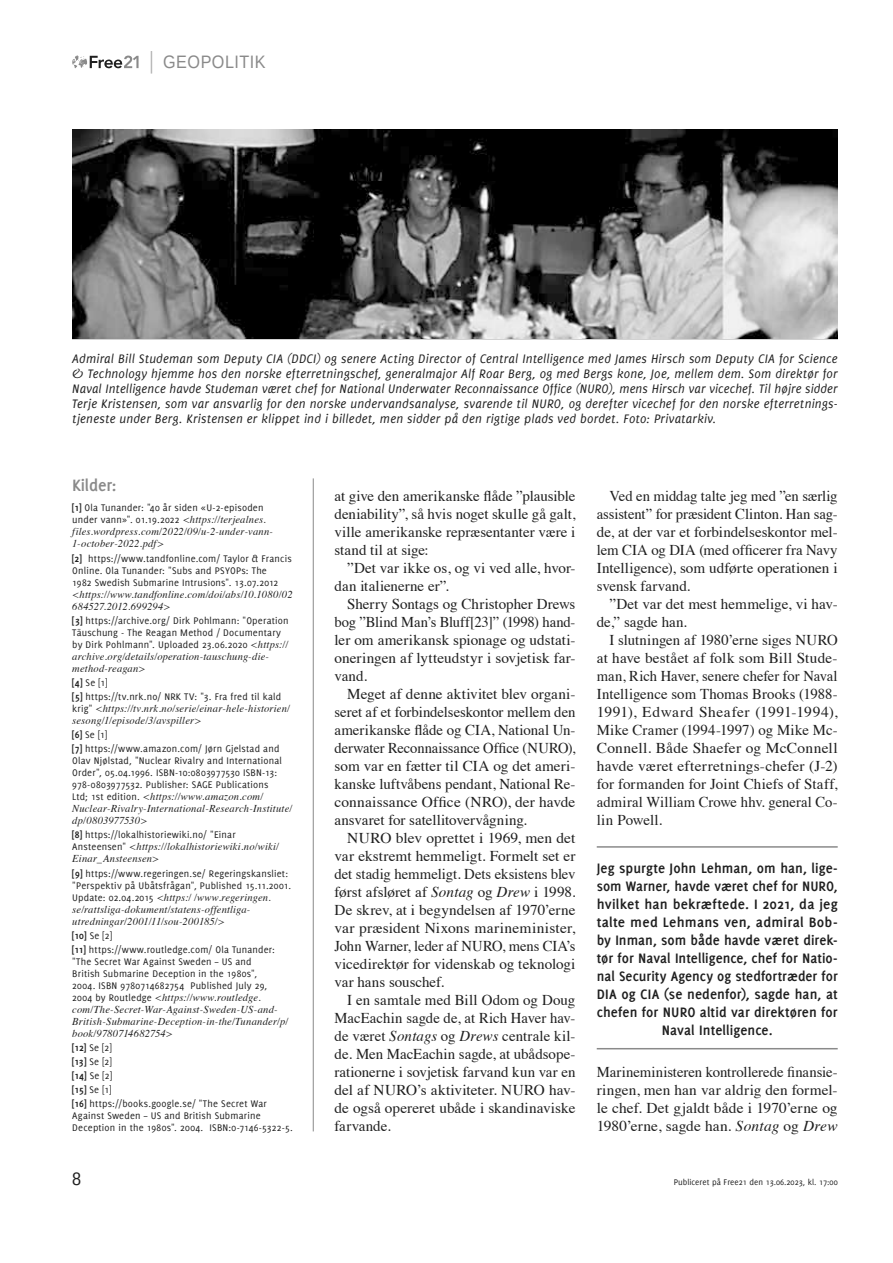
<style>
.page{position:relative;width:893px;height:1263px;background:#fff}
.page>*{position:absolute;margin:0;border:0;box-sizing:border-box;transform-origin:0 0}
.t1{font:18px "Liberation Sans";letter-spacing:.03em;color:#8a8a8a;scale:.9 1}
.t2{font:700 18px "Delicious";letter-spacing:-.01em;color:#8a8a8a}
.t3{font:18px "Liberation Sans";color:#1f1f1f;scale:.9 1}
.t4{font:15px/18px "Times";color:#1f1f1f;text-align:justify}
.t5{font:700 15px/18px "Delicious";letter-spacing:.005em;color:#1f1f1f;text-align:center}
.t6{font:italic 13.5px/15px "Delicious";letter-spacing:.015em;color:#1f1f1f;text-align:justify}
.t7{font:10.5px/12px "Delicious";letter-spacing:.015em;color:#1f1f1f}
.t8{font:italic 10.5px/12px "Times";letter-spacing:.02em;color:#1f1f1f}
.t9{font:9px "Delicious";color:#1f1f1f}
.s1{font-weight:700}
.s2{font-family:"Times";font-style:italic}
.s3{font-family:"Delicious";font-style:normal}
.s4{font-style:italic}
</style>
<div class="page">
<svg style="left:72px;top:55px;width:67px;height:13px"></svg>
<svg style="left:151px;top:51px;width:1px;height:23px"></svg>
<hr style="left:597px;top:846px;width:241px;height:2px;background:#8a8a8a">
<hr style="left:597px;top:1048px;width:241px;height:1px;background:#8a8a8a">
<img style="left:72px;top:130px;width:766px;height:209px">
<hr style="left:313px;top:478px;width:1px;height:653px;background:#8a8a8a">
<p class="t1" style="left:163px;top:51px;width:115px">GEOPOLITIK</p>
<p class="t6" style="left:72px;top:351px;width:767px">Admiral Bill Studeman som Deputy CIA (DDCI) og senere Acting Director of Central Intelligence med James Hirsch som Deputy CIA for Science &amp; Technology hjemme hos den norske efterretningschef, generalmajor Alf Roar Berg, og med Bergs kone, Joe, mellem dem. Som direktør for Naval Intelligence havde Studeman været chef for National Underwater Reconnaissance Office (NURO), mens Hirsch var vicechef. Til højre sidder Terje Kristensen, som var ansvarlig for den norske undervandsanalyse, svarende til NURO, og derefter vicechef for den norske efterretnings&shy;tjeneste under Berg. Kristensen er klippet ind i billedet, men sidder på den rigtige plads ved bordet. Foto: Privatarkiv.</p>
<p class="t2" style="left:72px;top:475px;width:46px">Kilder:</p>
<p class="t7" style="left:72px;top:502px;width:195px"><span class="s1">[1]</span> Ola Tunander: "40 år siden «U-2-episoden under vann»". 01.19.2022 <span class="s2">&lt;https://terjealnes.</span></p>
<p class="t8" style="left:72px;top:525px;width:202px">files.wordpress.com/2022/09/u-2-under-vann-<br>1-october-2022.pdf&gt;</p>
<p class="t7" style="left:72px;top:552px;width:221px"><span class="s1">[2]</span> https://www.tandfonline.com/ Taylor &amp; Francis<br>Online. Ola Tunander: "Subs and PSYOPs: The<br>1982 Swedish Submarine Intrusions". 13.07.2012</p>
<p class="t8" style="left:72px;top:587px;width:222px">&lt;https://www.tandfonline.com/doi/abs/10.1080/02<br>684527.2012.699294&gt;</p>
<p class="t7" style="left:72px;top:614px;width:218px"><span class="s1">[3]</span> https://archive.org/ Dirk Pohlmann: "Operation<br>Täuschung - The Reagan Method / Documentary by Dirk Pohlmann". Uploaded 23.06.2020 <span class="s2">&lt;https://</span></p>
<p class="t8" style="left:72px;top:650px;width:198px">archive.org/details/operation-tauschung-die&shy;method-reagan&gt;</p>
<p class="t7" style="left:72px;top:675px;width:210px;line-height:14.1px"><span class="s1">[4]</span> Se [1]<br><span class="s1">[5]</span> https://tv.nrk.no/ NRK TV: "3. Fra fred til kald</p>
<p class="t8" style="left:72px;top:702px;width:219px"><span class="s3">krig"</span> &lt;https://tv.nrk.no/serie/einar-hele-historien/ sesong/1/episode/3/avspiller&gt;</p>
<p class="t7" style="left:72px;top:727px;width:209px;line-height:14.1px"><span class="s1">[6]</span> Se [1]<br><span class="s1">[7]</span> https://www.amazon.com/ Jørn Gjelstad and</p>
<p class="t7" style="left:72px;top:755px;width:211px">Olav Njølstad, "Nuclear Rivalry and International<br>Order", 05.04.1996. ISBN-10:0803977530 ISBN-13:<br>978-0803977532. Publisher: SAGE Publications</p>
<p class="t8" style="left:72px;top:790px;width:222px"><span class="s3">Ltd; 1st edition.</span> &lt;https://www.amazon.com/<br>Nuclear-Rivalry-International-Research-Institute/ dp/0803977530&gt;</p>
<p class="t7" style="left:72px;top:829px;width:165px"><span class="s1">[8]</span> https://lokalhistoriewiki.no/ "Einar</p>
<p class="t8" style="left:72px;top:840px;width:208px"><span class="s3">Ansteensen"</span> &lt;https://lokalhistoriewiki.no/wiki/<br>Einar_Ansteensen&gt;</p>
<p class="t7" style="left:72px;top:867px;width:220px"><span class="s1">[9]</span> https://www.regeringen.se/ Regeringskansliet: "Perspektiv på Ubåtsfrågan", Published 15.11.2001.</p>
<p class="t8" style="left:72px;top:890px;width:200px"><span class="s3">Update: 02.04.2015</span> &lt;https:/ /www.regeringen. se/rattsliga-dokument/statens-offentliga&shy;utredningar/2001/11/sou-200185/&gt;</p>
<p class="t7" style="left:72px;top:928px;width:204px;line-height:14.1px"><span class="s1">[10]</span> Se [2]<br><span class="s1">[11]</span> https://www.routledge.com/ Ola Tunander:</p>
<p class="t7" style="left:72px;top:955px;width:197px">"The Secret War Against Sweden – US and<br>British Submarine Deception in the 1980s",<br>2004. ISBN 9780714682754 Published July 29,</p>
<p class="t8" style="left:72px;top:991px;width:218px"><span class="s3">2004 by Routledge</span> &lt;https://www.routledge. com/The-Secret-War-Against-Sweden-US-and-British-Submarine-Deception-in-the/Tunander/p/ book/9780714682754&gt;</p>
<p class="t7" style="left:72px;top:1040px;width:196px;line-height:14.1px"><span class="s1">[12]</span> Se [2]<br><span class="s1">[13]</span> Se [2]<br><span class="s1">[14]</span> Se [2]<br><span class="s1">[15]</span> Se [1]<br><span class="s1">[16]</span> https://books.google.se/ "The Secret War</p>
<p class="t7" style="left:72px;top:1110px;width:222px">Against Sweden – US and British Submarine<br>Deception in the 1980s". 2004. ISBN:0-7146-5322-5.</p>
<p class="t4" style="left:334px;top:486px;width:242px">at give den amerikanske flåde ”plausible deniability”, så hvis noget skulle gå galt, ville amerikanske repræsentanter være i stand til at sige:</p>
<p class="t4" style="left:334px;top:558px;width:242px;text-indent:13px">”Det var ikke os, og vi ved alle, hvor&shy;dan italienerne er”.</p>
<p class="t4" style="left:334px;top:594px;width:242px;text-indent:13px">Sherry Sontags og Christopher Drews bog ”Blind Man’s Bluff[23]” (1998) hand&shy;ler om amerikansk spionage og udstati&shy;oneringen af lytteudstyr i sovjetisk far&shy;vand.</p>
<p class="t4" style="left:334px;top:684px;width:242px;text-indent:13px">Meget af denne aktivitet blev organi&shy;seret af et forbindelseskontor mellem den amerikanske flåde og CIA, National Un&shy;derwater Reconnaissance Office (NURO), som var en fætter til CIA og det ameri&shy;kanske luftvåbens pendant, National Re&shy;connaissance Office (NRO), der havde ansvaret for satellitovervågning.</p>
<p class="t4" style="left:334px;top:828px;width:242px;text-indent:13px">NURO blev oprettet i 1969, men det var ekstremt hemmeligt. Formelt set er det stadig hemmeligt. Dets eksistens blev først afsløret af <span class="s4">Sontag</span> og <span class="s4">Drew</span> i 1998.<br>De skrev, at i begyndelsen af 1970’erne var præsident Nixons marineminister, John Warner, leder af NURO, mens CIA’s vicedirektør for videnskab og teknologi var hans souschef.</p>
<p class="t4" style="left:334px;top:990px;width:242px;text-indent:13px">I en samtale med Bill Odom og Doug MacEachin sagde de, at Rich Haver hav&shy;de været <span class="s4">Sontags</span> og <span class="s4">Drews</span> centrale kil&shy;de. Men MacEachin sagde, at ubådsope&shy;rationerne i sovjetisk farvand kun var en del af NURO’s aktiviteter. NURO hav&shy;de også opereret ubåde i skandinaviske farvande.</p>
<p class="t4" style="left:597px;top:486px;width:242px;text-indent:13px">Ved en middag talte jeg med ”en særlig assistent” for præsident Clinton. Han sag&shy;de, at der var et forbindelseskontor mel&shy;lem CIA og DIA (med officerer fra Navy Intelligence), som udførte operationen i svensk farvand.</p>
<p class="t4" style="left:597px;top:594px;width:242px;text-indent:13px">”Det var det mest hemmelige, vi hav&shy;de,” sagde han.</p>
<p class="t4" style="left:597px;top:630px;width:242px;text-indent:13px">I slutningen af 1980’erne siges NURO at have bestået af folk som Bill Stude&shy;man, Rich Haver, senere chefer for Naval Intelligence som Thomas Brooks (1988- 1991), Edward Sheafer (1991-1994), Mike Cramer (1994-1997) og Mike Mc-Connell. Både Shaefer og McConnell havde været efterretnings-chefer (J-2) for formanden for Joint Chiefs of Staff, admiral William Crowe hhv. general Co&shy;lin Powell.</p>
<p class="t5" style="left:597px;top:859px;width:243px">Jeg spurgte John Lehman, om han, lige&shy;som Warner, havde været chef for NURO, hvilket han bekræftede. I 2021, da jeg talte med Lehmans ven, admiral Bob&shy;by Inman, som både havde været direk&shy;tør for Naval Intelligence, chef for Natio&shy;nal Security Agency og stedfortræder for DIA og CIA (se nedenfor), sagde han, at chefen for NURO altid var direktøren for Naval Intelligence.</p>
<p class="t4" style="left:597px;top:1062px;width:242px">Marineministeren kontrollerede finansie&shy;ringen, men han var aldrig den formel&shy;le chef. Det gjaldt både i 1970’erne og 1980’erne, sagde han. <span class="s4">Sontag</span> og <span class="s4">Drew</span></p>
<p class="t3" style="left:72px;top:1168px;width:12px">8</p>
<p class="t9" style="left:674px;top:1177px;width:165px">Publiceret på Free21 den 13.06.2023, kl. 17:00</p>
</div>
